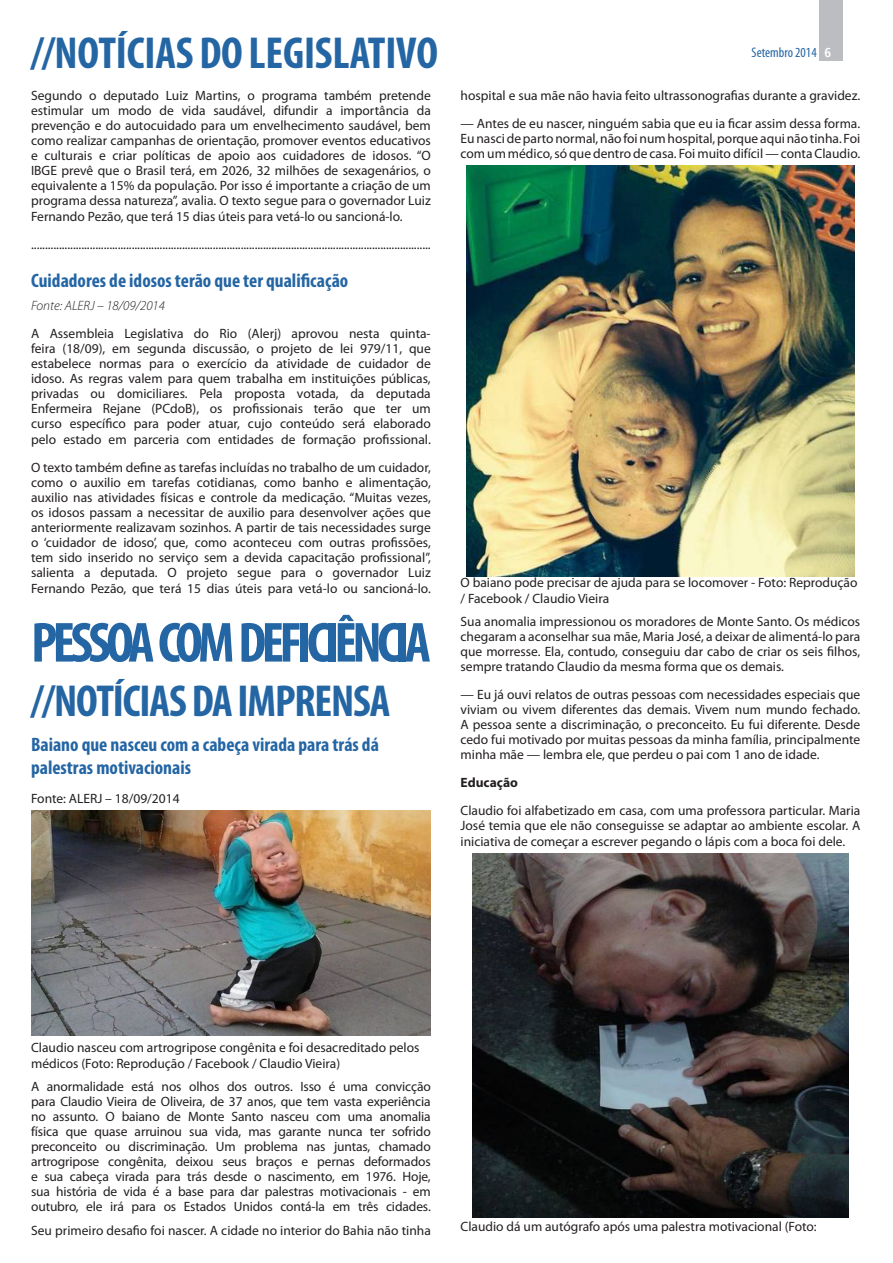
<style>
.page{position:relative;width:893px;height:1263px;background:#fff}
.page>*{position:absolute;margin:0;border:0;box-sizing:border-box;transform-origin:0 0}
.texto_corrido{font:700 condensed 57px "Myriad Pro";letter-spacing:-.08em;color:#2465a4}
.texto_corrido-2{font:700 condensed 45px "Myriad Pro";letter-spacing:-.01em;color:#2465a4}
.título_seção{font:700 condensed 19.5px/23.4px "Myriad Pro";color:#2465a4}
.tíulo_matéria{font:700 condensed 19.5px "Myriad Pro";color:#2465a4}
.t1{font:condensed 13.95px "Myriad Pro";color:#2465a4}
.texto_corrido-3{font:13.5px/15.1px "Myriad Pro";color:#231f20;text-align:justify}
.Sem_Espaçamento{font:13.5px "Myriad Pro";color:#231f20}
.tíulo_matéria-2{font:italic 300 13.5px "Myriad Pro";color:#231f20}
.texto_corrido-4{font:700 13.5px "Myriad Pro";color:#231f20}
.s1{font-weight:700;color:#fff}
</style>
<div class="page">
<div style="left:820px;top:0;width:23px;height:61px;background:#bcbdc0"></div>
<img style="left:31px;top:811px;width:400px;height:224px">
<img style="left:466px;top:165px;width:389px;height:411px">
<img style="left:472px;top:854px;width:376px;height:363px">
<h2 class="texto_corrido-2" style="left:31px;top:25px;width:408px">//NOTÍCIAS DO LEGISLATIVO</h2>
<p class="texto_corrido-3" style="left:31px;top:87px;width:401px">Segundo o deputado Luiz Martins, o programa também pretende estimular um modo de vida saudável, difundir a importância da prevenção e do autocuidado para um envelhecimento saudável, bem como realizar campanhas de orientação, promover eventos educativos e culturais e criar políticas de apoio aos cuidadores de idosos. “O IBGE prevê que o Brasil terá, em 2026, 32 milhões de sexagenários, o equivalente a 15% da população. Por isso é importante a criação de um programa dessa natureza”, avalia. O texto segue para o governador Luiz Fernando Pezão, que terá 15 dias úteis para vetá-lo ou sancioná-lo.</p>
<p class="Sem_Espaçamento" style="left:31px;top:236px;width:401px">...............................................................................................................................................</p>
<p class="tíulo_matéria" style="left:31px;top:268px;width:319px">Cuidadores de idosos terão que ter qualificação</p>
<p class="tíulo_matéria-2" style="left:31px;top:298px;width:135px">Fonte: ALERJ – 18/09/2014</p>
<p class="texto_corrido-3" style="left:31px;top:326px;width:401px">A Assembleia Legislativa do Rio (Alerj) aprovou nesta quinta&shy;feira (18/09), em segunda discussão, o projeto de lei 979/11, que estabelece normas para o exercício da atividade de cuidador de idoso. As regras valem para quem trabalha em instituições públicas, privadas ou domiciliares. Pela proposta votada, da deputada Enfermeira Rejane (PCdoB), os profissionais terão que ter um curso específico para poder atuar, cujo conteúdo será elaborado pelo estado em parceria com entidades de formação profissional.</p>
<p class="texto_corrido-3" style="left:31px;top:460px;width:401px">O texto também define as tarefas incluídas no trabalho de um cuidador, como o auxilio em tarefas cotidianas, como banho e alimentação, auxilio nas atividades físicas e controle da medicação. “Muitas vezes, os idosos passam a necessitar de auxilio para desenvolver ações que anteriormente realizavam sozinhos. A partir de tais necessidades surge o ‘cuidador de idoso’, que, como aconteceu com outras profissões, tem sido inserido no serviço sem a devida capacitação profissional”, salienta a deputada. O projeto segue para o governador Luiz Fernando Pezão, que terá 15 dias úteis para vetá-lo ou sancioná-lo.</p>
<p class="texto_corrido" style="left:31px;top:607px;width:401px">PESSOA COM DEFICIÊNCIA</p>
<p class="texto_corrido-2" style="left:31px;top:672px;width:361px">//NOTÍCIAS DA IMPRENSA</p>
<p class="título_seção" style="left:31px;top:732px;width:349px">Baiano que nasceu com a cabeça virada para trás dá palestras motivacionais</p>
<p class="texto_corrido-3" style="left:31px;top:791px;width:150px">Fonte: ALERJ – 18/09/2014</p>
<p class="t1" style="left:752px;top:44px;width:80px">Setembro 2014 <span class="s1">6</span></p>
<p class="texto_corrido-3" style="left:461px;top:87px;width:401px">hospital e sua mãe não havia feito ultrassonografias durante a gravidez.</p>
<p class="texto_corrido-3" style="left:461px;top:115px;width:401px">— Antes de eu nascer, ninguém sabia que eu ia ficar assim dessa forma.<br>Eu nasci de parto normal, não foi num hospital, porque aqui não tinha. Foi com um médico, só que dentro de casa. Foi muito difícil — conta Claudio.</p>
<p class="texto_corrido-3" style="left:461px;top:574px;width:398px;line-height:16.2px">O baiano pode precisar de ajuda para se locomover - Foto: Reprodução / Facebook / Claudio Vieira</p>
<p class="texto_corrido-3" style="left:461px;top:614px;width:401px">Sua anomalia impressionou os moradores de Monte Santo. Os médicos chegaram a aconselhar sua mãe, Maria José, a deixar de alimentá-lo para que morresse. Ela, contudo, conseguiu dar cabo de criar os seis filhos, sempre tratando Claudio da mesma forma que os demais.</p>
<p class="texto_corrido-3" style="left:461px;top:687px;width:401px">— Eu já ouvi relatos de outras pessoas com necessidades especiais que viviam ou vivem diferentes das demais. Vivem num mundo fechado.<br>A pessoa sente a discriminação, o preconceito. Eu fui diferente. Desde cedo fui motivado por muitas pessoas da minha família, principalmente minha mãe — lembra ele, que perdeu o pai com 1 ano de idade.</p>
<p class="texto_corrido-4" style="left:461px;top:774px;width:59px">Educação</p>
<p class="texto_corrido-3" style="left:461px;top:802px;width:401px;line-height:15.6px">Claudio foi alfabetizado em casa, com uma professora particular. Maria José temia que ele não conseguisse se adaptar ao ambiente escolar. A iniciativa de começar a escrever pegando o lápis com a boca foi dele.</p>
<p class="texto_corrido-3" style="left:31px;top:1039px;width:390px;line-height:16.2px">Claudio nasceu com artrogripose congênita e foi desacreditado pelos médicos (Foto: Reprodução / Facebook / Claudio Vieira)</p>
<p class="texto_corrido-3" style="left:31px;top:1079px;width:401px">A anormalidade está nos olhos dos outros. Isso é uma convicção para Claudio Vieira de Oliveira, de 37 anos, que tem vasta experiência no assunto. O baiano de Monte Santo nasceu com uma anomalia física que quase arruinou sua vida, mas garante nunca ter sofrido preconceito ou discriminação. Um problema nas juntas, chamado artrogripose congênita, deixou seus braços e pernas deformados e sua cabeça virada para trás desde o nascimento, em 1976. Hoje, sua história de vida é a base para dar palestras motivacionais - em outubro, ele irá para os Estados Unidos contá-la em três cidades.</p>
<p class="texto_corrido-3" style="left:31px;top:1222px;width:401px">Seu primeiro desafio foi nascer. A cidade no interior do Bahia não tinha</p>
<p class="texto_corrido-3" style="left:461px;top:1219px;width:358px">Claudio dá um autógrafo após uma palestra motivacional (Foto:</p>
</div>
